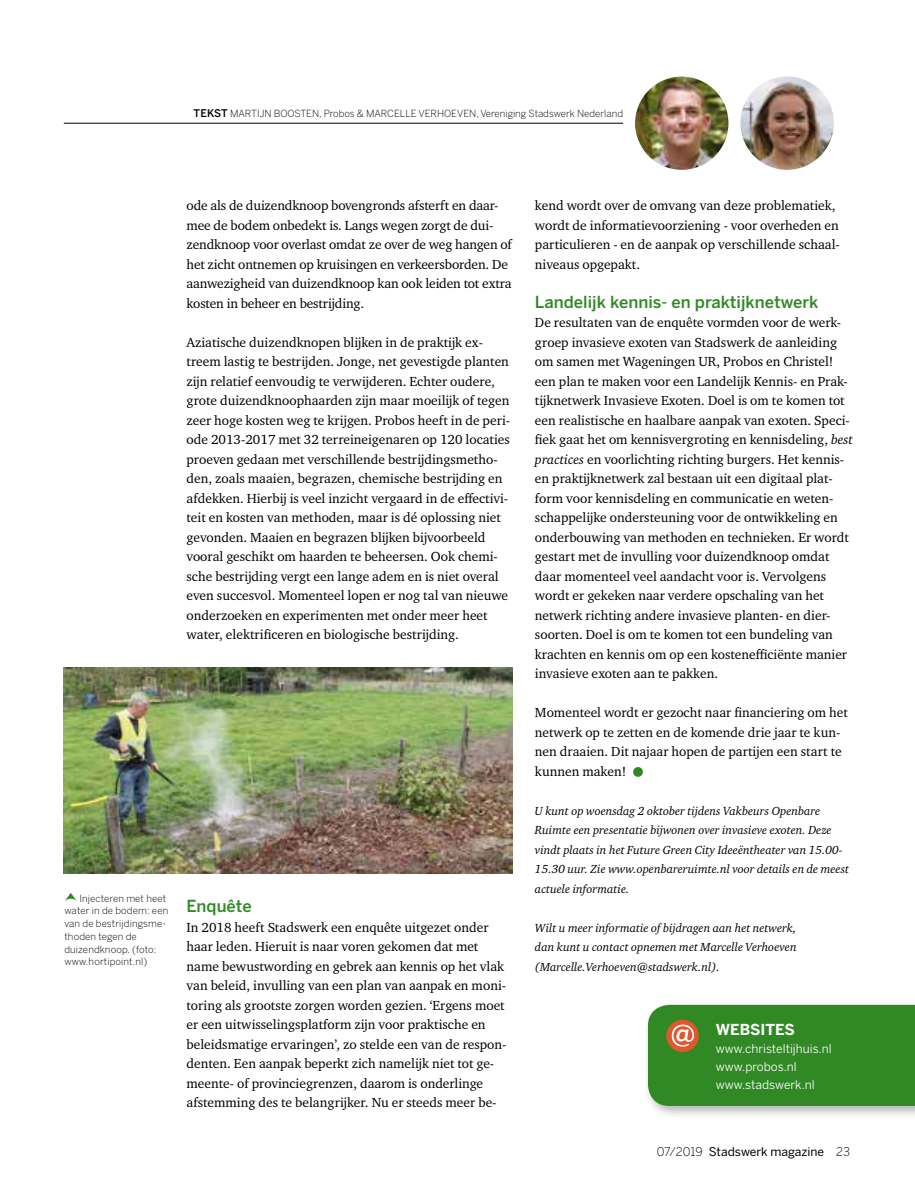
<style>
.page{position:relative;width:915px;height:1191px;background:#fff}
.page>*{position:absolute;margin:0;border:0;box-sizing:border-box;transform-origin:0 0}
.t1{font:500 16.5px "Benton Sans";color:#318925}
.t2{font:700 15px "Benton Sans";color:#fff}
.t3{font:13.5px/19.5px "Charter ITC Std";color:#000}
.t4{font:italic 12px/19.5px "Charter ITC Std";color:#000}
.t5{font:12px/18px "Benton Sans";color:#fff}
.t6{font:12px "Benton Sans";color:#000}
.t7{font:300 9.75px/12.8px "Benton Sans";color:#000}
.s1{font-weight:500;font-size:10.5px}
.s2{font-style:italic}
.s3{font-weight:300}
</style>
<div class="page">
<hr style="left:64px;top:123px;width:559px;height:1px;background:#000">
<img style="left:740px;top:77px;width:93px;height:93px;border-radius:47px">
<img style="left:635px;top:77px;width:93px;height:93px;border-radius:47px">
<img style="left:64px;top:668px;width:448px;height:205px">
<svg style="left:633px;top:767px;width:9px;height:10px"></svg>
<div style="left:643px;top:999px;width:271px;height:120px;background:#000;opacity:.3"></div>
<div style="left:647px;top:1004px;width:267px;height:102px;background:#318925"></div>
<svg style="left:65px;top:893px;width:12px;height:8px"></svg>
<p class="t7" style="left:193px;top:107px;width:431px"><span class="s1">TEKST</span> MARTIJN BOOSTEN, Probos &amp; MARCELLE VERHOEVEN, Vereniging Stadswerk Nederland</p>
<p class="t3" style="left:186px;top:195px;width:327px">ode als de duizendknoop bovengronds afsterft en daar&shy;mee de bodem onbedekt is. Langs wegen zorgt de dui&shy;zendknoop voor overlast omdat ze over de weg hangen of het zicht ontnemen op kruisingen en verkeersborden. De aanwezigheid van duizendknoop kan ook leiden tot extra kosten in beheer en bestrijding.</p>
<p class="t3" style="left:186px;top:332px;width:325px">Aziatische duizendknopen blijken in de praktijk ex&shy;treem lastig te bestrijden. Jonge, net gevestigde planten zijn relatief eenvoudig te verwijderen. Echter oudere, grote duizendknoophaarden zijn maar moeilijk of tegen zeer hoge kosten weg te krijgen. Probos heeft in de peri&shy;ode 2013-2017 met 32 terreineigenaren op 120 locaties proeven gedaan met verschillende bestrijdingsmetho&shy;den, zoals maaien, begrazen, chemische bestrijding en afdekken. Hierbij is veel inzicht vergaard in de effectivi&shy;teit en kosten van methoden, maar is dé oplossing niet gevonden. Maaien en begrazen blijken bijvoorbeeld vooral geschikt om haarden te beheersen. Ook chemi&shy;sche bestrijding vergt een lange adem en is niet overal even succesvol. Momenteel lopen er nog tal van nieuwe onderzoeken en experimenten met onder meer heet water, elektrificeren en biologische bestrijding.</p>
<p class="t7" style="left:64px;top:891px;width:105px;text-indent:15px">Injecteren met heet water in de bodem: een van de bestrijdingsme&shy;thoden tegen de duizendknoop. (foto: www.hortipoint.nl)</p>
<p class="t1" style="left:186px;top:896px;width:67px">Enquête</p>
<p class="t3" style="left:186px;top:917px;width:321px">In 2018 heeft Stadswerk een enquête uitgezet onder haar leden. Hieruit is naar voren gekomen dat met name bewustwording en gebrek aan kennis op het vlak van beleid, invulling van een plan van aanpak en moni&shy;toring als grootste zorgen worden gezien. ‘Ergens moet er een uitwisselingsplatform zijn voor praktische en beleidsmatige ervaringen’, zo stelde een van de respon&shy;denten. Een aanpak beperkt zich namelijk niet tot ge&shy;meente- of provinciegrenzen, daarom is onderlinge afstemming des te belangrijker. Nu er steeds meer be-</p>
<p class="t3" style="left:535px;top:195px;width:306px">kend wordt over de omvang van deze problematiek, wordt de informatievoorziening - voor overheden en particulieren - en de aanpak op verschillende schaal&shy;niveaus opgepakt.</p>
<p class="t1" style="left:535px;top:291px;width:285px">Landelijk kennis- en praktijknetwerk</p>
<p class="t3" style="left:535px;top:312px;width:319px">De resultaten van de enquête vormden voor de werk&shy;groep invasieve exoten van Stadswerk de aanleiding om samen met Wageningen UR, Probos en Christel! een plan te maken voor een Landelijk Kennis- en Prak&shy;tijknetwerk Invasieve Exoten. Doel is om te komen tot een realistische en haalbare aanpak van exoten. Speci&shy;fiek gaat het om kennisvergroting en kennisdeling, <span class="s2">best practices</span> en voorlichting richting burgers. Het kennis&shy;en praktijknetwerk zal bestaan uit een digitaal plat&shy;form voor kennisdeling en communicatie en weten&shy;schappelijke ondersteuning voor de ontwikkeling en onderbouwing van methoden en technieken. Er wordt gestart met de invulling voor duizendknoop omdat daar momenteel veel aandacht voor is. Vervolgens wordt er gekeken naar verdere opschaling van het netwerk richting andere invasieve planten- en dier&shy;soorten. Doel is om te komen tot een bundeling van krachten en kennis om op een kostenefficiënte manier invasieve exoten aan te pakken.</p>
<p class="t3" style="left:535px;top:702px;width:314px">Momenteel wordt er gezocht naar financiering om het netwerk op te zetten en de komende drie jaar te kun&shy;nen draaien. Dit najaar hopen de partijen een start te kunnen maken!</p>
<p class="t4" style="left:535px;top:801px;width:315px">U kunt op woensdag 2 oktober tijdens Vakbeurs Openbare Ruimte een presentatie bijwonen over invasieve exoten. Deze vindt plaats in het Future Green City Ideeëntheater van 15.00- 15.30 uur. Zie www.openbareruimte.nl voor details en de meest actuele informatie.</p>
<p class="t4" style="left:535px;top:918px;width:263px;text-align:justify">Wilt u meer informatie of bijdragen aan het netwerk, dan kunt u contact opnemen met Marcelle Verhoeven (Marcelle.Verhoeven@stadswerk.nl).</p>
<p class="t2" style="left:715px;top:1020px;width:81px">WEBSITES</p>
<p class="t5" style="left:715px;top:1039px;width:117px">www.christeltijhuis.nl www.probos.nl www.stadswerk.nl</p>
<p class="t6" style="left:656px;top:1144px;width:195px"><span class="s3">07/2019</span> Stadswerk magazine <span class="s3">23</span></p>
</div>
